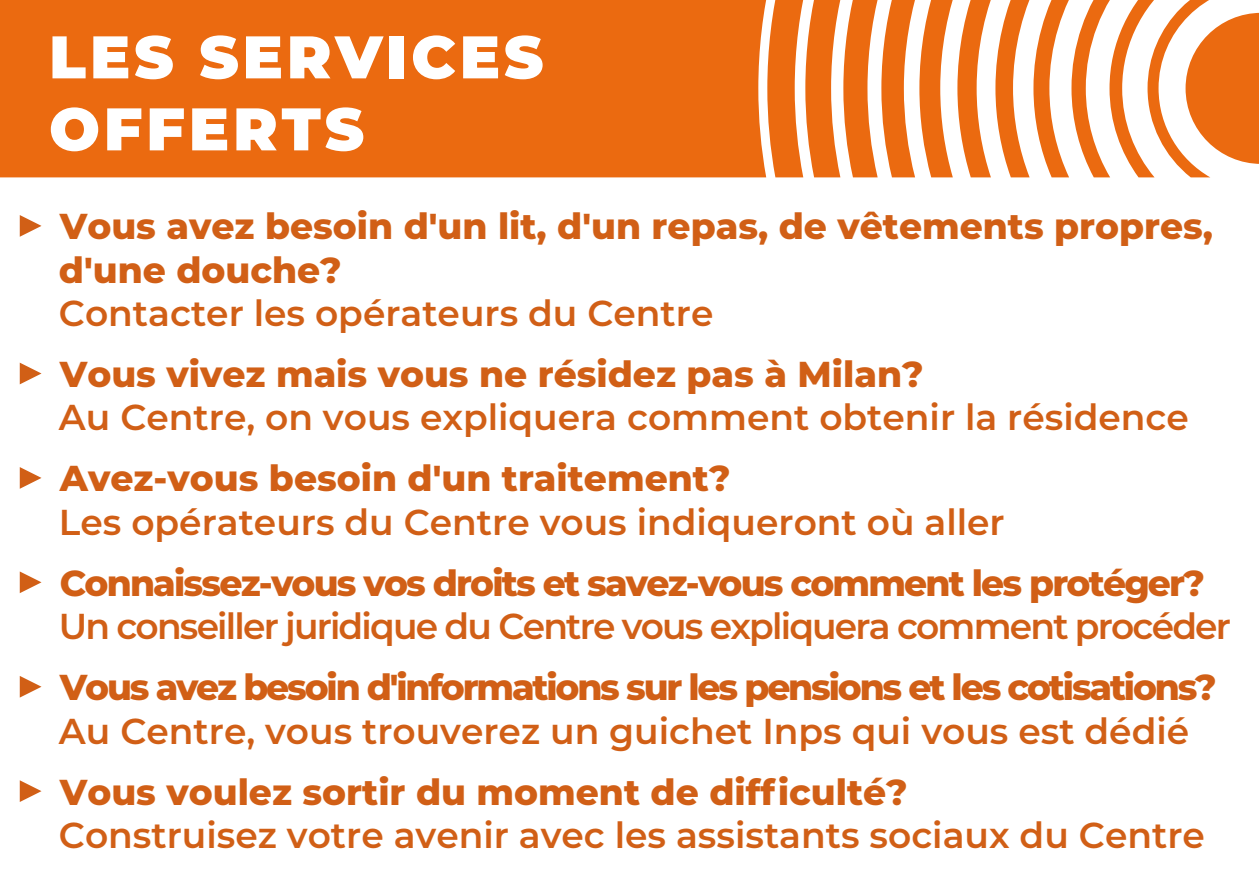
<style>
.page{position:relative;width:1259px;height:893px;background:#fff}
.page>*{position:absolute;margin:0;border:0;box-sizing:border-box;transform-origin:0 0}
.t1{font:900 60px/72px "Montserrat";letter-spacing:.065em;color:#fff}
.t2{font:600 36px/61.2px "Montserrat";color:#d15f16}
.t3{font:800 36px/61.2px "Montserrat";letter-spacing:-.05em;color:#d15f16}
.t4{font:800 36px/43.2px "Montserrat";color:#d15f16}
.s1{font-weight:900;font-size:51px}
.s2{font-weight:600}
.s3{font-weight:800}
</style>
<div class="page">
<div style="left:0;top:0;width:767px;height:177px;background:#eb6a10"></div>
<svg style="left:767px;top:0;width:492px;height:177px"></svg>
<h1 class="t1" style="left:49px;top:17px;width:496px">LES SERVICES<br>OFFERTS</h1>
<p class="t4" style="left:59px;top:203px;width:1155px;text-indent:-45px"><span class="s1">▶</span> Vous avez besoin d'un lit, d'un repas, de vêtements propres, d'une douche?</p>
<p class="t4" style="left:14px;top:280px;width:911px;line-height:61.2px;text-indent:45px"><span class="s2">Contacter les opérateurs du Centre<br></span><span class="s1">▶</span> Vous vivez mais vous ne résidez pas à Milan?</p>
<p class="t2" style="left:14px;top:385px;width:1176px;text-indent:45px">Au Centre, on vous expliquera comment obtenir la résidence <span class="s1">▶</span> <span class="s3">Avez-vous besoin d'un traitement?</span></p>
<p class="t3" style="left:14px;top:489px;width:1192px;text-indent:45px"><span class="s2">Les opérateurs du Centre vous indiqueront où aller<br></span><span class="s1">▶</span> Connaissez-vous vos droits et savez-vous comment les protéger?</p>
<p class="t3" style="left:14px;top:594px;width:1218px;text-indent:45px"><span class="s2">Un conseiller juridique du Centre vous expliquera comment procéder </span><span class="s1">▶</span> Vous avez besoin d'informations sur les pensions et les cotisations?</p>
<p class="t2" style="left:14px;top:698px;width:1176px;text-indent:45px">Au Centre, vous trouverez un guichet Inps qui vous est dédié <span class="s1">▶</span> <span class="s3">Vous voulez sortir du moment de difficulté?</span></p>
<p class="t2" style="left:59px;top:803px;width:1147px">Construisez votre avenir avec les assistants sociaux du Centre</p>
</div>
